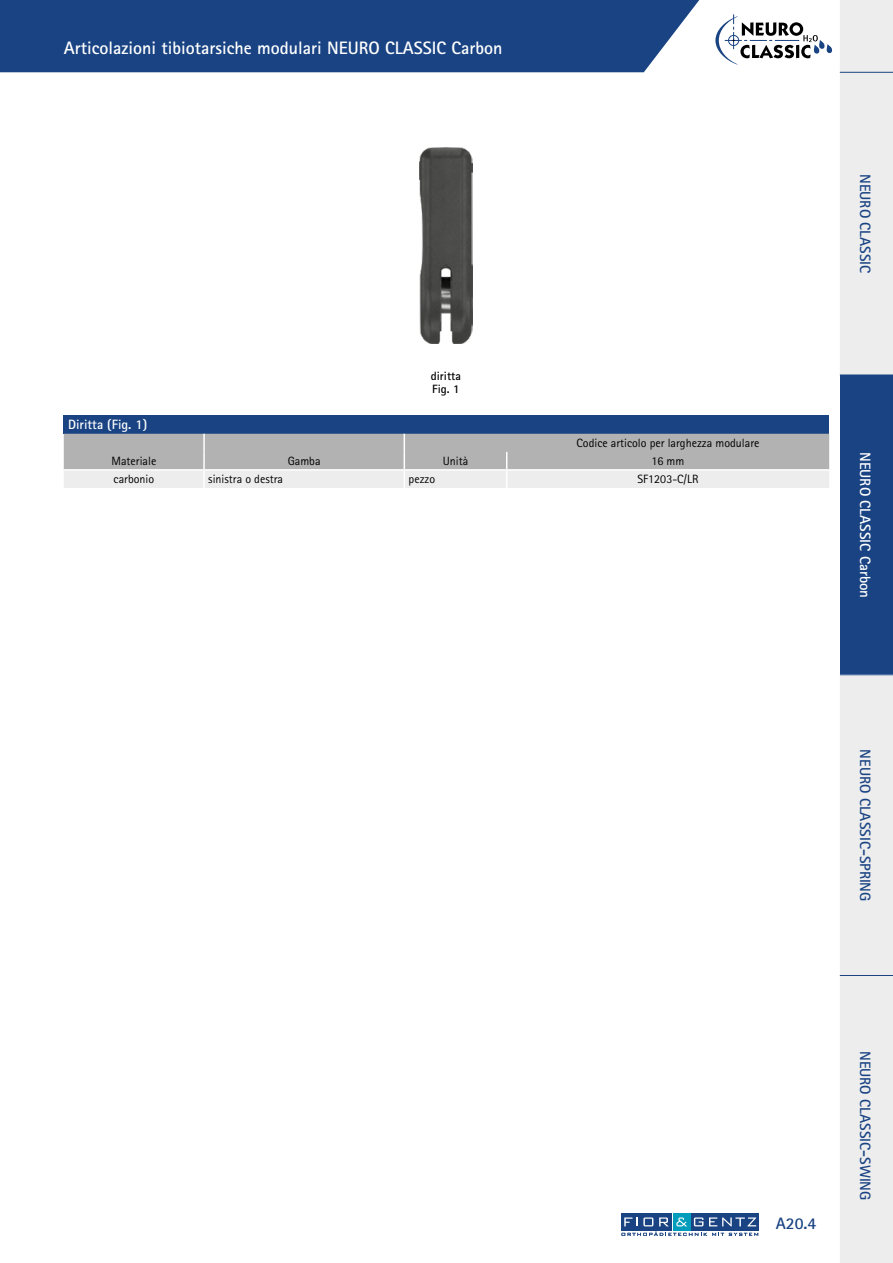
<style>
.page{position:relative;width:893px;height:1263px;background:#fff}
.page>*{position:absolute;margin:0;border:0;box-sizing:border-box;transform-origin:0 0}
.t1{font:700 18px "Rotis Sans Serif Pro";color:#fff}
.t2{font:700 16.5px "Rotis Sans Serif Pro";color:#194383}
.t3{font:700 15px "Rotis Sans Serif Pro";color:#194383}
.t4{font:700 15px "Rotis Sans Serif Pro";color:#fff}
.t5{font:700 13.5px "Rotis Sans Serif Pro";color:#fff}
.t6{font:12px "Rotis Sans Serif Pro";color:#000}
.t7{font:700 12px/13.5px "Rotis Sans Serif Pro";color:#000}
</style>
<div class="page">
<div style="left:0;top:0;width:700px;height:72px;background:#194383"></div>
<div style="left:673px;top:1213px;width:17px;height:17px;background:#009cbc"></div>
<div style="left:692px;top:1213px;width:67px;height:17px;background:#194383"></div>
<div style="left:621px;top:1213px;width:50px;height:17px;background:#194383"></div>
<svg style="left:621px;top:1232px;width:137px;height:4px"></svg>
<svg style="left:676px;top:1217px;width:11px;height:9px"></svg>
<svg style="left:694px;top:1217px;width:9px;height:9px"></svg>
<svg style="left:709px;top:1217px;width:47px;height:9px"></svg>
<svg style="left:624px;top:1217px;width:29px;height:9px"></svg>
<svg style="left:659px;top:1217px;width:9px;height:9px"></svg>
<svg style="left:715px;top:14px;width:117px;height:51px"></svg>
<div style="left:840px;top:0;width:53px;height:1263px;background:#ededed"></div>
<div style="left:840px;top:375px;width:53px;height:300px;background:#194383"></div>
<hr style="left:840px;top:675px;width:53px;height:1px;background:#e9e9f3">
<hr style="left:840px;top:975px;width:53px;height:1px;background:#194383">
<hr style="left:840px;top:72px;width:53px;height:1px;background:#194383">
<div style="left:64px;top:416px;width:765px;height:18px;background:#194383"></div>
<svg style="left:64px;top:434px;width:765px;height:54px;background:#c8c7c7"></svg>
<img style="left:419px;top:148px;width:54px;height:195px">
<h1 class="t1" style="left:64px;top:37px;width:440px">Articolazioni tibiotarsiche modulari NEURO CLASSIC Carbon</h1>
<p class="t5" style="left:68px;top:416px;width:81px">Diritta (Fig. 1)</p>
<p class="t7" style="left:431px;top:369px;width:32px">diritta<br>Fig. 1</p>
<p class="t6" style="left:576px;top:436px;width:185px">Codice articolo per larghezza modulare</p>
<p class="t6" style="left:111px;top:454px;width:46px">Materiale</p>
<p class="t6" style="left:288px;top:454px;width:34px">Gamba</p>
<p class="t6" style="left:443px;top:454px;width:27px">Unità</p>
<p class="t6" style="left:651px;top:454px;width:34px">16 mm</p>
<p class="t6" style="left:114px;top:472px;width:42px">carbonio</p>
<p class="t6" style="left:208px;top:472px;width:76px">sinistra o destra</p>
<p class="t6" style="left:409px;top:472px;width:28px">pezzo</p>
<p class="t6" style="left:637px;top:472px;width:63px">SF1203-C/LR</p>
<p class="t3" style="left:875px;top:174px;width:101px;rotate:90deg">NEURO CLASSIC</p>
<p class="t4" style="left:875px;top:452px;width:148px;rotate:90deg">NEURO CLASSIC Carbon</p>
<p class="t3" style="left:875px;top:749px;width:153px;rotate:90deg">NEURO CLASSIC-SPRING</p>
<h2 class="t2" style="left:776px;top:1213px;width:42px">A20.4</h2>
<p class="t3" style="left:875px;top:1051px;width:151px;rotate:90deg">NEURO CLASSIC-SWING</p>
</div>
